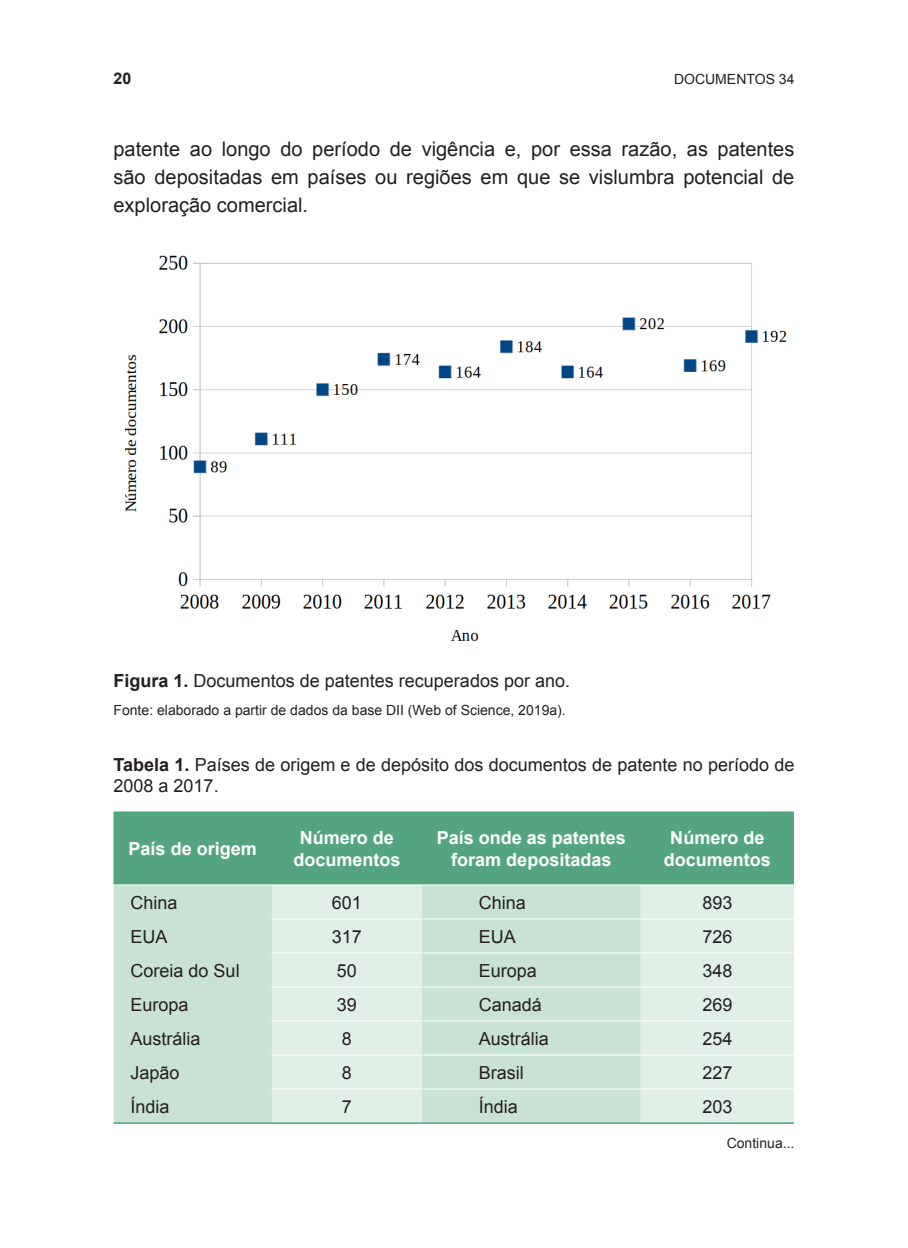
<style>
.page{position:relative;width:908px;height:1248px;background:#fff}
.page>*{position:absolute;margin:0;border:0;box-sizing:border-box;transform-origin:0 0}
.t1{font:20px/28px "Arial";color:#231f20;text-align:justify}
.t2{font:18px/21.6px "Arial";color:#231f20}
.t3{font:700 18px/21.6px "Arial";color:#fff;text-align:center}
.t4{font:700 16px "Arial";color:#231f20}
.t5{font:14px "Arial";color:#231f20}
.s1{font-weight:700}
</style>
<div class="page">
<img style="left:124px;top:255px;width:663px;height:386px">
<div style="left:113px;top:811px;width:680px;height:73px;background:#54a57f"></div>
<div style="left:113px;top:885px;width:159px;height:237px;background:#c8e3d3"></div>
<svg style="left:272px;top:885px;width:521px;height:237px;fill:#e0f0e7"></svg>
<hr style="left:272px;top:918px;width:150px;height:1px;background:#fff">
<hr style="left:422px;top:918px;width:218px;height:1px;background:#fff">
<hr style="left:640px;top:918px;width:153px;height:1px;background:#fff">
<hr style="left:272px;top:952px;width:150px;height:1px;background:#fff">
<hr style="left:422px;top:952px;width:218px;height:1px;background:#fff">
<hr style="left:640px;top:952px;width:153px;height:1px;background:#fff">
<hr style="left:272px;top:986px;width:150px;height:1px;background:#fff">
<hr style="left:422px;top:986px;width:218px;height:1px;background:#fff">
<hr style="left:640px;top:986px;width:153px;height:1px;background:#fff">
<hr style="left:272px;top:1020px;width:150px;height:1px;background:#fff">
<hr style="left:422px;top:1020px;width:218px;height:1px;background:#fff">
<hr style="left:640px;top:1020px;width:153px;height:1px;background:#fff">
<hr style="left:272px;top:1054px;width:150px;height:1px;background:#fff">
<hr style="left:422px;top:1054px;width:218px;height:1px;background:#fff">
<hr style="left:640px;top:1054px;width:153px;height:1px;background:#fff">
<hr style="left:272px;top:1088px;width:150px;height:1px;background:#fff">
<hr style="left:422px;top:1088px;width:218px;height:1px;background:#fff">
<hr style="left:640px;top:1088px;width:153px;height:1px;background:#fff">
<hr style="left:113px;top:1122px;width:159px;height:1px;background:#007f46">
<hr style="left:272px;top:1122px;width:150px;height:1px;background:#007f46">
<hr style="left:422px;top:1122px;width:218px;height:1px;background:#007f46">
<hr style="left:640px;top:1122px;width:153px;height:1px;background:#007f46">
<p class="t4" style="left:113px;top:67px;width:19px">20</p>
<p class="t5" style="left:673px;top:69px;width:122px">DOCUMENTOS 34</p>
<p class="t1" style="left:113px;top:135px;width:682px">patente ao longo do período de vigência e, por essa razão, as patentes são depositadas em países ou regiões em que se vislumbra potencial de exploração comercial.</p>
<p class="t2" style="left:113px;top:669px;width:458px"><span class="s1">Figura 1.</span> Documentos de patentes recuperados por ano.</p>
<p class="t5" style="left:113px;top:700px;width:453px">Fonte: elaborado a partir de dados da base DII (Web of Science, 2019a).</p>
<p class="t2" style="left:113px;top:753px;width:682px"><span class="s1">Tabela 1.</span> Países de origem e de depósito dos documentos de patente no período de<br>2008 a 2017.</p>
<p class="t3" style="left:128px;top:838px;width:130px">País de origem</p>
<p class="t3" style="left:293px;top:827px;width:109px">Número de documentos</p>
<p class="t3" style="left:436px;top:827px;width:191px">País onde as patentes foram depositadas</p>
<p class="t3" style="left:663px;top:827px;width:109px">Número de documentos</p>
<p class="t2" style="left:130px;top:891px;width:49px">China</p>
<p class="t2" style="left:332px;top:891px;width:32px">601</p>
<p class="t2" style="left:478px;top:891px;width:49px">China</p>
<p class="t2" style="left:702px;top:891px;width:32px">893</p>
<p class="t2" style="left:130px;top:925px;width:39px">EUA</p>
<p class="t2" style="left:332px;top:925px;width:32px">317</p>
<p class="t2" style="left:478px;top:925px;width:39px">EUA</p>
<p class="t2" style="left:702px;top:925px;width:32px">726</p>
<p class="t2" style="left:130px;top:959px;width:111px">Coreia do Sul</p>
<p class="t2" style="left:337px;top:959px;width:22px">50</p>
<p class="t2" style="left:478px;top:959px;width:60px">Europa</p>
<p class="t2" style="left:702px;top:959px;width:32px">348</p>
<p class="t2" style="left:130px;top:993px;width:60px">Europa</p>
<p class="t2" style="left:337px;top:993px;width:22px">39</p>
<p class="t2" style="left:478px;top:993px;width:65px">Canadá</p>
<p class="t2" style="left:702px;top:993px;width:32px">269</p>
<p class="t2" style="left:130px;top:1027px;width:72px">Austrália</p>
<p class="t2" style="left:342px;top:1027px;width:12px">8</p>
<p class="t2" style="left:478px;top:1027px;width:72px">Austrália</p>
<p class="t2" style="left:702px;top:1027px;width:32px">254</p>
<p class="t2" style="left:130px;top:1061px;width:51px">Japão</p>
<p class="t2" style="left:342px;top:1061px;width:12px">8</p>
<p class="t2" style="left:478px;top:1061px;width:46px">Brasil</p>
<p class="t2" style="left:702px;top:1061px;width:32px">227</p>
<p class="t2" style="left:130px;top:1095px;width:41px">Índia</p>
<p class="t2" style="left:342px;top:1095px;width:12px">7</p>
<p class="t2" style="left:478px;top:1095px;width:41px">Índia</p>
<p class="t2" style="left:702px;top:1095px;width:32px">203</p>
<p class="t5" style="left:726px;top:1133px;width:69px">Continua...</p>
</div>
